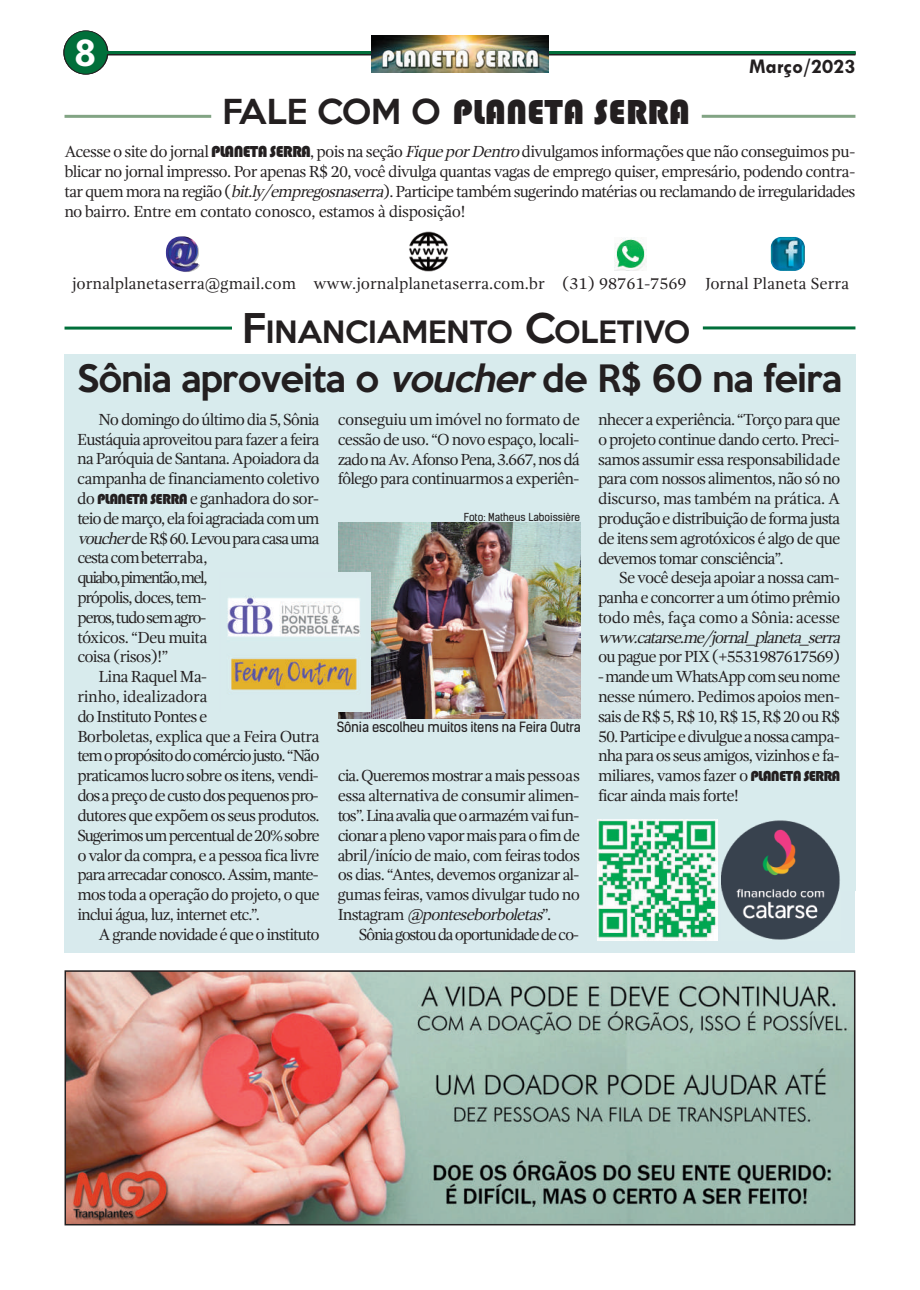
<style>
.page{position:relative;width:920px;height:1290px;background:#fff}
.page>*{position:absolute;margin:0;border:0;box-sizing:border-box;transform-origin:0 0}
.t1{font:700 37.5px "Ebrima";color:#fff}
.t2{font:36px "Bauhaus 93";color:#231f20}
.t3{font:500 34.5px "Keep Calm";letter-spacing:-.02em;color:#231f20}
.t4{font:500 28.2px "Keep Calm";color:#231f20}
.t5{font:700 21px "Tw Cen";color:#231f20}
.t6{font:16.5px/19.8px "Gandhi Serif";letter-spacing:-.055em;color:#231f20;text-align:justify}
.t7{font:16.5px "Gandhi Serif";color:#231f20}
.t8{font:16.5px "Gandhi Serif";letter-spacing:-.075em;color:#231f20}
.t9{font:16.5px "Gandhi Serif";letter-spacing:-.08em;color:#231f20}
.t10{font:italic 16.5px "Gandhi Serif";color:#231f20}
.t11{font:16.5px "Gandhi Serif";letter-spacing:-.1em;color:#231f20}
.t12{font:16.5px "Gandhi Serif";letter-spacing:-.02em;color:#231f20}
.t13{font:13.5px "Kelson Sans";letter-spacing:-.015em;color:#231f20}
.t14{font:10.5px "Kelson Sans";color:#231f20}
.s1{font-family:"Keep Calm";font-weight:500;font-size:31.5px}
.s2{font-family:"Bauhaus 93"}
.s3{font-style:italic}
.s4{font-size:37.5px}
.s5{font-family:"Bauhaus 93";font-size:15px}
</style>
<div class="page">
<hr style="left:65px;top:115px;width:146px;height:3px;background:#82a484">
<svg style="left:63px;top:31px;width:45px;height:44px"></svg>
<hr style="left:98px;top:52px;width:757px;height:3px;background:#231f20">
<hr style="left:94px;top:51px;width:761px;height:3px;background:#016f3a">
<div style="left:65px;top:31px;width:42px;height:43px;background:#016f3a;border-radius:50%"></div>
<img style="left:372px;top:35px;width:176px;height:38px">
<img style="left:68px;top:973px;width:784px;height:249px">
<div style="left:65px;top:970px;width:790px;height:255px;border:2px solid #231f20"></div>
<img style="left:166px;top:236px;width:34px;height:36px">
<img style="left:771px;top:237px;width:34px;height:34px;border-radius:9px">
<img style="left:614px;top:238px;width:32px;height:32px">
<img style="left:409px;top:231px;width:40px;height:41px">
<hr style="left:702px;top:115px;width:153px;height:3px;background:#82a484">
<div style="left:65px;top:355px;width:790px;height:597px;background:#d8eaed"></div>
<img style="left:598px;top:819px;width:119px;height:121px">
<hr style="left:65px;top:327px;width:167px;height:3px;background:#016f3a">
<hr style="left:703px;top:326px;width:152px;height:3px;background:#016f3a">
<img style="left:721px;top:820px;width:119px;height:120px">
<img style="left:338px;top:522px;width:242px;height:196px">
<div style="left:219px;top:572px;width:152px;height:140px;background:#d8eaed"></div>
<img style="left:227px;top:596px;width:133px;height:94px">
<h1 class="t1" style="left:75px;top:31px;width:23px">8</h1>
<h2 class="t2" style="left:222px;top:90px;width:469px"><span class="s1">FALE COM O</span> PLANETA SERRA</h2>
<p class="t5" style="left:749px;top:54px;width:108px">Março/2023</p>
<p class="t6" style="left:65px;top:143px;width:792px">Acesse o site do jornal <span class="s2">PLANETA SERRA</span>, pois na seção <span class="s3">FiqueporDentro</span>divulgamos informações que não conseguimos pu&shy;blicar no jornal impresso. Por apenas R$ 20, você divulga quantas vagas de emprego quiser, empresário, podendo contra&shy;tar quem mora na região (<span class="s3">bit.ly/empregosnaserra</span>). Participe também sugerindo matérias ou reclamando de irregularidades no bairro. Entre em contato conosco, estamos à disposição!</p>
<p class="t7" style="left:72px;top:277px;width:779px">jornalplanetaserra@gmail.com www.jornalplanetaserra.com.br (31) 98761-7569 Jornal Planeta Serra</p>
<h3 class="t4" style="left:242px;top:307px;width:450px"><span class="s4">F</span>INANCIAMENTO <span class="s4">C</span>OLETIVO</h3>
<h3 class="t3" style="left:77px;top:348px;width:766px">Sônia aproveita o <span class="s3">voucher</span>de R$ 60 na feira</h3>
<p class="t6" style="left:99px;top:411px;width:223px">No domingo do último dia 5, Sônia</p>
<p class="t6" style="left:77px;top:431px;width:244px">Eustáquia aproveitou para fazer a feira</p>
<p class="t6" style="left:77px;top:450px;width:244px">na Paróquia de Santana. Apoiadora da</p>
<p class="t6" style="left:77px;top:470px;width:244px">campanha de financiamento coletivo</p>
<p class="t6" style="left:77px;top:490px;width:243px">do <span class="s5">PLANETA SERRA</span> e ganhadora do sor-</p>
<p class="t6" style="left:77px;top:510px;width:244px">teiodemarço, elafoiagraciadacomum</p>
<p class="t6" style="left:77px;top:529px;width:244px"><span class="s3">voucher</span>deR$60.Levouparacasauma</p>
<p class="t6" style="left:77px;top:549px;width:132px">cestacombeterraba,</p>
<p class="t11" style="left:77px;top:571px;width:132px">quiabo,pimentão,mel,</p>
<p class="t6" style="left:77px;top:589px;width:131px">própolis,doces,tem-</p>
<p class="t9" style="left:77px;top:611px;width:130px">peros,tudosemagro-</p>
<p class="t6" style="left:77px;top:628px;width:132px">tóxicos. “Deu muita</p>
<p class="t6" style="left:77px;top:648px;width:93px">coisa (risos)!”</p>
<p class="t6" style="left:99px;top:668px;width:110px">Lina Raquel Ma-</p>
<p class="t12" style="left:77px;top:690px;width:132px">rinho, idealizadora</p>
<p class="t6" style="left:77px;top:708px;width:132px">do Instituto Pontes e</p>
<p class="t6" style="left:77px;top:727px;width:244px">Borboletas, explica que a Feira Outra</p>
<p class="t9" style="left:77px;top:749px;width:244px">temopropósitodocomérciojusto.“Não</p>
<p class="t6" style="left:77px;top:767px;width:243px">praticamos lucro sobre os itens, vendi-</p>
<p class="t6" style="left:77px;top:787px;width:243px">dos a preço de custo dos pequenospro-</p>
<p class="t6" style="left:77px;top:807px;width:244px">dutores que expõem os seus produtos.</p>
<p class="t8" style="left:77px;top:828px;width:244px">Sugerimosumpercentualde20%sobre</p>
<p class="t6" style="left:77px;top:846px;width:244px">o valor da compra, e a pessoa fica livre</p>
<p class="t6" style="left:77px;top:866px;width:243px">paraarrecadarconosco.Assim,mante-</p>
<p class="t6" style="left:77px;top:886px;width:244px">mos toda a operação do projeto, o que</p>
<p class="t6" style="left:77px;top:906px;width:184px">inclui água, luz, internet etc.”.</p>
<p class="t6" style="left:99px;top:926px;width:223px">A grande novidade é que o instituto</p>
<p class="t6" style="left:338px;top:411px;width:244px">conseguiu um imóvel no formato de cessão de uso. “O novo espaço, locali&shy;zado na Av. Afonso Pena, 3.667, nos dá fôlego para continuarmos a experiên-</p>
<p class="t6" style="left:598px;top:411px;width:244px">nhecer a experiência. “Torço para que o projeto continue dando certo. Preci&shy;samos assumir essa responsabilidade para com nossos alimentos, não só no discurso, mas também na prática. A produção e distribuição de forma justa de itens sem agrotóxicos é algo de que devemos tomar consciência”.</p>
<p class="t6" style="left:598px;top:569px;width:244px;text-indent:21px">Se você deseja apoiar a nossa cam&shy;panha e concorrer a um ótimo prêmio todo mês, faça como a Sônia: acesse</p>
<p class="t10" style="left:598px;top:630px;width:247px">www.catarse.me/jornal_planeta_serra</p>
<p class="t6" style="left:598px;top:648px;width:244px">ou pague por PIX (+5531987617569) -mandeumWhatsAppcomseunome nesse número. Pedimos apoios men&shy;sais de R$ 5, R$ 10, R$ 15, R$ 20 ou R$ 50.Participeedivulgueanossacampa&shy;nha para os seus amigos, vizinhos e fa&shy;miliares, vamos fazer o <span class="s5">PLANETA SERRA </span>ficar ainda mais forte!</p>
<p class="t14" style="left:464px;top:514px;width:118px">Foto: Matheus Laboissière</p>
<p class="t13" style="left:337px;top:723px;width:245px">Sônia escolheu muitos itens na Feira Outra</p>
<p class="t6" style="left:338px;top:767px;width:244px">cia. Queremos mostrar a mais pessoas essa alternativa de consumir alimen&shy;tos”.Linaavaliaqueoarmazémvaifun&shy;cionaraplenovapormaisparaofimde abril/início de maio, com feiras todos os dias. “Antes, devemos organizar al&shy;gumas feiras, vamos divulgar tudo no I n s t a g r a m <span class="s3">@ponteseborboletas</span>”.</p>
<p class="t8" style="left:359px;top:927px;width:222px">Sôniagostoudaoportunidadedeco-</p>
</div>
